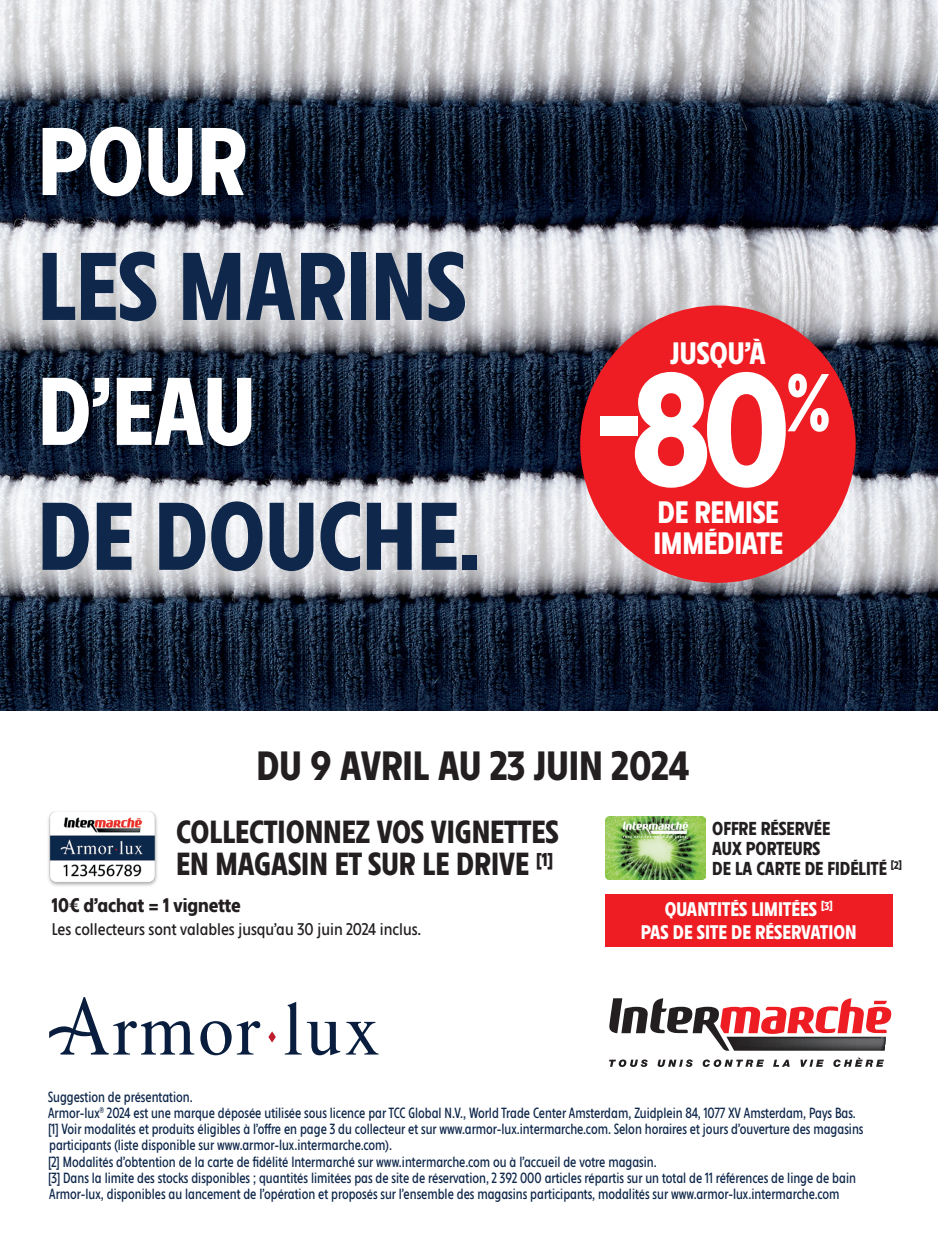
<style>
.page{position:relative;width:938px;height:1238px;background:#fff}
.page>*{position:absolute;margin:0;border:0;box-sizing:border-box;transform-origin:0 0}
.t1{font:700 145.8px "INTERMARCHE";color:#fff}
.t2{font:700 87.75px/124.9px "INTERMARCHE";color:#0e274a}
.t3{font:700 37.35px "INTERMARCHE";color:#231f20}
.t4{font:700 29.25px/32.4px "INTERMARCHE";color:#231f20}
.t5{font:700 28.35px/30.8px "INTERMARCHE";letter-spacing:-.01em;color:#fff}
.t6{font:700 18px/22.9px "INTERMARCHE";color:#fff;text-align:center}
.t7{font:700 18px "INTERMARCHE";color:#231f20}
.t8{font:700 17.1px/19.6px "INTERMARCHE";color:#231f20}
.t9{font:15.53px "INTERMARCHE";color:#231f20}
.t10{font:13.5px/16.2px "INTERMARCHE";color:#0e274a;scale:.9 1}
.s1{color:#fff}
.s2{font-size:144px}
</style>
<div class="page">
<img style="left:0;top:0;width:938px;height:710px">
<svg style="left:200px;top:1021px;width:61px;height:34px"></svg>
<svg style="left:285px;top:1001px;width:55px;height:54px"></svg>
<svg style="left:346px;top:1021px;width:32px;height:33px"></svg>
<svg style="left:49px;top:997px;width:145px;height:57px"></svg>
<svg style="left:268px;top:1031px;width:8px;height:11px"></svg>
<img style="left:48px;top:811px;width:109px;height:75px">
<div style="left:605px;top:894px;width:287px;height:52px;background:#ee1d23"></div>
<svg style="left:609px;top:1059px;width:38px;height:7px"></svg>
<svg style="left:657px;top:1059px;width:35px;height:7px"></svg>
<svg style="left:702px;top:1059px;width:62px;height:7px"></svg>
<svg style="left:773px;top:1059px;width:16px;height:7px"></svg>
<svg style="left:800px;top:1059px;width:23px;height:7px"></svg>
<svg style="left:833px;top:1057px;width:51px;height:9px"></svg>
<svg style="left:609px;top:998px;width:282px;height:52px"></svg>
<img style="left:605px;top:816px;width:100px;height:63px">
<div style="left:580px;top:305px;width:275px;height:278px;background:#ee1d23;border-radius:50%"></div>
<p class="t2" style="left:37px;top:102px;width:444px"><span class="s1">POUR<br></span>LES MARINS<br><span class="s1">D’EAU<br></span>DE DOUCHE.</p>
<p class="t5" style="left:670px;top:339px;width:97px">JUSQU’À</p>
<p class="t1" style="left:595px;top:352px;width:236px"><span class="s2">-</span>80<sup>%</sup></p>
<p class="t5" style="left:653px;top:498px;width:131px">DE REMISE<br>IMMÉDIATE</p>
<p class="t3" style="left:256px;top:745px;width:434px">DU 9 AVRIL AU 23 JUIN 2024</p>
<p class="t4" style="left:176px;top:816px;width:384px">COLLECTIONNEZ VOS VIGNETTES<br>EN MAGASIN ET SUR LE DRIVE <sup>[1]</sup></p>
<p class="t7" style="left:52px;top:895px;width:191px">10€ d’achat = 1 vignette</p>
<p class="t9" style="left:52px;top:921px;width:371px">Les collecteurs sont valables jusqu’au 30 juin 2024 inclus.</p>
<p class="t8" style="left:712px;top:819px;width:191px">OFFRE RÉSERVÉE<br>AUX PORTEURS<br>DE LA CARTE DE FIDÉLITÉ <sup>[2]</sup></p>
<p class="t6" style="left:640px;top:898px;width:217px">QUANTITÉS LIMITÉES <sup>[3]<br></sup>PAS DE SITE DE RÉSERVATION</p>
<p class="t10" style="left:48px;top:1088px;width:907px">Suggestion de présentation.<br>Armor-lux<sup>®</sup> 2024 est une marque déposée utilisée sous licence par TCC Global N.V., World Trade Center Amsterdam, Zuidplein 84, 1077 XV Amsterdam, Pays Bas. [1] Voir modalités et produits éligibles à l’offre en page 3 du collecteur et sur www.armor-lux.intermarche.com. Selon horaires et jours d’ouverture des magasins participants (liste disponible sur www.armor-lux.intermarche.com).<br>[2] Modalités d’obtention de la carte de fidélité Intermarché sur www.intermarche.com ou à l’accueil de votre magasin.<br>[3] Dans la limite des stocks disponibles ; quantités limitées pas de site de réservation, 2 392 000 articles répartis sur un total de 11 références de linge de bain Armor-lux, disponibles au lancement de l’opération et proposés sur l’ensemble des magasins participants, modalités sur www.armor-lux.intermarche.com</p>
</div>
